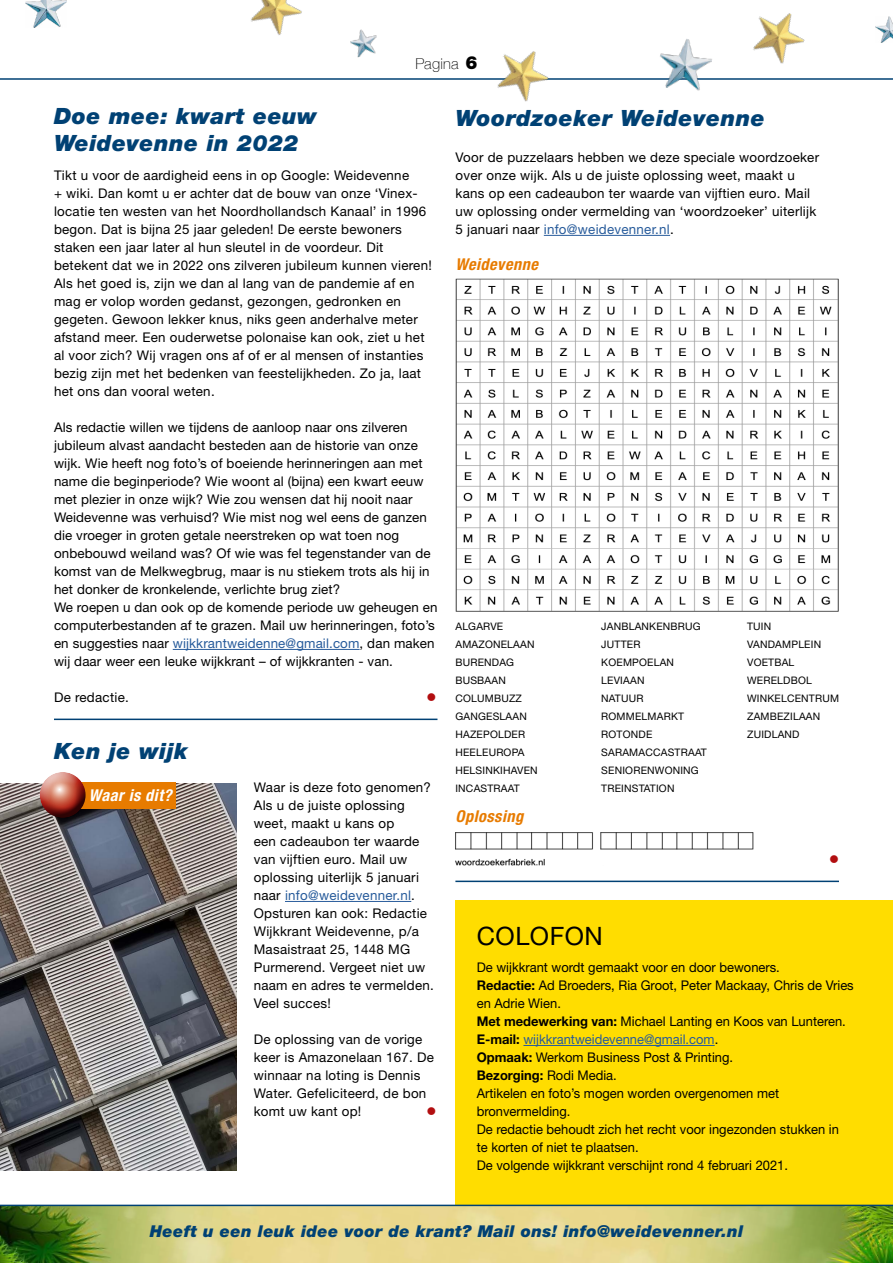
<style>
.page{position:relative;width:893px;height:1263px;background:#fff}
.page>*{position:absolute;margin:0;border:0;box-sizing:border-box;transform-origin:0 0}
.t1{font:25.35px "Helvetica Neue";letter-spacing:.02em;color:#000}
.t2{font:italic 900 22.5px/27px "Helvetica Neue";letter-spacing:.02em;color:#004174}
.t3{font:italic 900 16.35px "Helvetica Neue";letter-spacing:.02em;color:#004174}
.t4{font:italic 700 condensed 16.35px "Helvetica Neue";letter-spacing:.03em;color:#e77b00}
.t5{font:italic 700 condensed 16.35px "Helvetica Neue";letter-spacing:.03em;color:#fff}
.t6{font:100 15px "Helvetica Neue";letter-spacing:.02em;color:#000}
.t7{font:13.35px/18px "Helvetica Neue";letter-spacing:.02em;color:#000}
.t8{font:13.35px/18px "Helvetica Neue";color:#000}
.t9{font:13.35px "Wingdings";color:#b20e10}
.t10{font:10.35px/18px "Helvetica Neue";letter-spacing:.02em;color:#000}
.s1{font-weight:900;font-size:18px}
.s2{color:#275b9b}
.s3{font-weight:700}
</style>
<div class="page">
<hr style="left:0;top:78px;width:893px;height:2px;background:#004174">
<div style="left:455px;top:900px;width:438px;height:363px;background:#fd0"></div>
<hr style="left:523px;top:1045px;width:192px;height:1px;background:#275b9b">
<img style="left:0;top:783px;width:237px;height:387px">
<div style="left:57px;top:782px;width:119px;height:27px;background:#e77b00"></div>
<div style="left:28px;top:761px;width:63px;height:52px;background:#fff;opacity:.75"></div>
<div style="left:34px;top:777px;width:63px;height:42px;background:#000;opacity:.75"></div>
<hr style="left:455px;top:881px;width:384px;height:1px;background:#004174">
<hr style="left:173px;top:649px;width:187px;height:1px;background:#275b9b">
<hr style="left:54px;top:719px;width:383px;height:1px;background:#004174">
<hr style="left:285px;top:901px;width:126px;height:1px;background:#275b9b">
<hr style="left:544px;top:235px;width:126px;height:1px;background:#275b9b">
<img style="left:455px;top:278px;width:384px;height:334px">
<img style="left:455px;top:832px;width:299px;height:34px">
<img style="left:350px;top:29px;width:27px;height:29px">
<img style="left:876px;top:16px;width:17px;height:27px">
<img style="left:26px;top:0;width:40px;height:27px">
<img style="left:656px;top:39px;width:58px;height:52px">
<img style="left:251px;top:0;width:51px;height:35px">
<img style="left:488px;top:51px;width:70px;height:51px">
<img style="left:753px;top:13px;width:52px;height:51px">
<img style="left:0;top:1206px;width:893px;height:57px">
<hr style="left:0;top:1205px;width:893px;height:1px;background:#004174">
<p class="t6" style="left:415px;top:52px;width:63px">Pagina <span class="s1">6</span></p>
<h2 class="t2" style="left:54px;top:102px;width:264px">Doe mee: kwart eeuw<br>Weidevenne in 2022</h2>
<p class="t7" style="left:54px;top:166px;width:379px">Tikt u voor de aardigheid eens in op Google: Weidevenne<br>+ wiki. Dan komt u er achter dat de bouw van onze ‘Vinex&shy;locatie ten westen van het Noordhollandsch Kanaal’ in 1996 begon. Dat is bijna 25 jaar geleden! De eerste bewoners staken een jaar later al hun sleutel in de voordeur. Dit betekent dat we in 2022 ons zilveren jubileum kunnen vieren!<br>Als het goed is, zijn we dan al lang van de pandemie af en mag er volop worden gedanst, gezongen, gedronken en gegeten. Gewoon lekker knus, niks geen anderhalve meter afstand meer. Een ouderwetse polonaise kan ook, ziet u het al voor zich? Wij vragen ons af of er al mensen of instanties bezig zijn met het bedenken van feestelijkheden. Zo ja, laat het ons dan vooral weten.</p>
<p class="t7" style="left:54px;top:418px;width:385px">Als redactie willen we tijdens de aanloop naar ons zilveren jubileum alvast aandacht besteden aan de historie van onze wijk. Wie heeft nog foto’s of boeiende herinneringen aan met name die beginperiode? Wie woont al (bijna) een kwart eeuw met plezier in onze wijk? Wie zou wensen dat hij nooit naar Weidevenne was verhuisd? Wie mist nog wel eens de ganzen die vroeger in groten getale neerstreken op wat toen nog onbebouwd weiland was? Of wie was fel tegenstander van de komst van de Melkwegbrug, maar is nu stiekem trots als hij in het donker de kronkelende, verlichte brug ziet?<br>We roepen u dan ook op de komende periode uw geheugen en computerbestanden af te grazen. Mail uw herinneringen, foto’s en suggesties naar <span class="s2">wijkkrantweidenne@gmail.com</span>, dan maken wij daar weer een leuke wijkkrant – of wijkkranten - van.</p>
<p class="t7" style="left:54px;top:688px;width:76px">De redactie.</p>
<p class="t9" style="left:427px;top:690px;width:11px">●</p>
<h2 class="t2" style="left:54px;top:737px;width:135px">Ken je wijk</h2>
<p class="t5" style="left:89px;top:785px;width:84px">Waar is dit?</p>
<p class="t7" style="left:254px;top:778px;width:182px">Waar is deze foto genomen?<br>Als u de juiste oplossing weet, maakt u kans op<br>een cadeaubon ter waarde van vijftien euro. Mail uw oplossing uiterlijk 5 januari naar <span class="s2">info@weidevenner.nl</span>.<br>Opsturen kan ook: Redactie<br>Wijkkrant Weidevenne, p/a<br>Masaistraat 25, 1448 MG<br>Purmerend. Vergeet niet uw naam en adres te vermelden.<br>Veel succes!</p>
<p class="t7" style="left:254px;top:1030px;width:182px">De oplossing van de vorige keer is Amazonelaan 167. De winnaar na loting is Dennis<br>Water. Gefeliciteerd, de bon komt uw kant op!</p>
<p class="t9" style="left:427px;top:1104px;width:11px">●</p>
<h2 class="t2" style="left:455px;top:104px;width:311px">Woordzoeker Weidevenne</h2>
<p class="t7" style="left:455px;top:148px;width:365px">Voor de puzzelaars hebben we deze speciale woordzoeker over onze wijk. Als u de juiste oplossing weet, maakt u kans op een cadeaubon ter waarde van vijftien euro. Mail uw oplossing onder vermelding van ‘woordzoeker’ uiterlijk 5 januari naar <span class="s2">info@weidevenner.nl</span>.</p>
<p class="t4" style="left:455px;top:254px;width:84px">Weidevenne</p>
<p class="t10" style="left:455px;top:617px;width:84px">ALGARVE<br>AMAZONELAAN<br>BURENDAG<br>BUSBAAN<br>COLUMBUZZ<br>GANGESLAAN<br>HAZEPOLDER<br>HEELEUROPA<br>HELSINKIHAVEN<br>INCASTRAAT</p>
<p class="t10" style="left:601px;top:617px;width:107px">JANBLANKENBRUG<br>JUTTER<br>KOEMPOELAN<br>LEVIAAN<br>NATUUR<br>ROMMELMARKT<br>ROTONDE<br>SARAMACCASTRAAT<br>SENIORENWONING<br>TREINSTATION</p>
<p class="t10" style="left:747px;top:617px;width:93px">TUIN<br>VANDAMPLEIN<br>VOETBAL<br>WERELDBOL<br>WINKELCENTRUM<br>ZAMBEZILAAN<br>ZUIDLAND</p>
<p class="t4" style="left:455px;top:806px;width:69px">Oplossing</p>
<p class="t9" style="left:829px;top:852px;width:11px">●</p>
<h1 class="t1" style="left:477px;top:921px;width:128px">COLOFON</h1>
<p class="t8" style="left:477px;top:958px;width:378px">De wijkkrant wordt gemaakt voor en door bewoners.<br><span class="s3">Redactie:</span> Ad Broeders, Ria Groot, Peter Mackaay, Chris de Vries en Adrie Wien.<br><span class="s3">Met medewerking van:</span> Michael Lanting en Koos van Lunteren.<br><span class="s3">E-mail:</span> <span class="s2">wijkkrantweidevenne@gmail.com</span>.<br><span class="s3">Opmaak:</span> Werkom Business Post &amp; Printing.<br><span class="s3">Bezorging:</span> Rodi Media.<br>Artikelen en foto’s mogen worden overgenomen met bronvermelding.<br>De redactie behoudt zich het recht voor ingezonden stukken in<br>te korten of niet te plaatsen.<br>De volgende wijkkrant verschijnt rond 4 februari 2021.</p>
<p class="t3" style="left:150px;top:1221px;width:595px">Heeft u een leuk idee voor de krant? Mail ons! info@weidevenner.nl</p>
</div>
